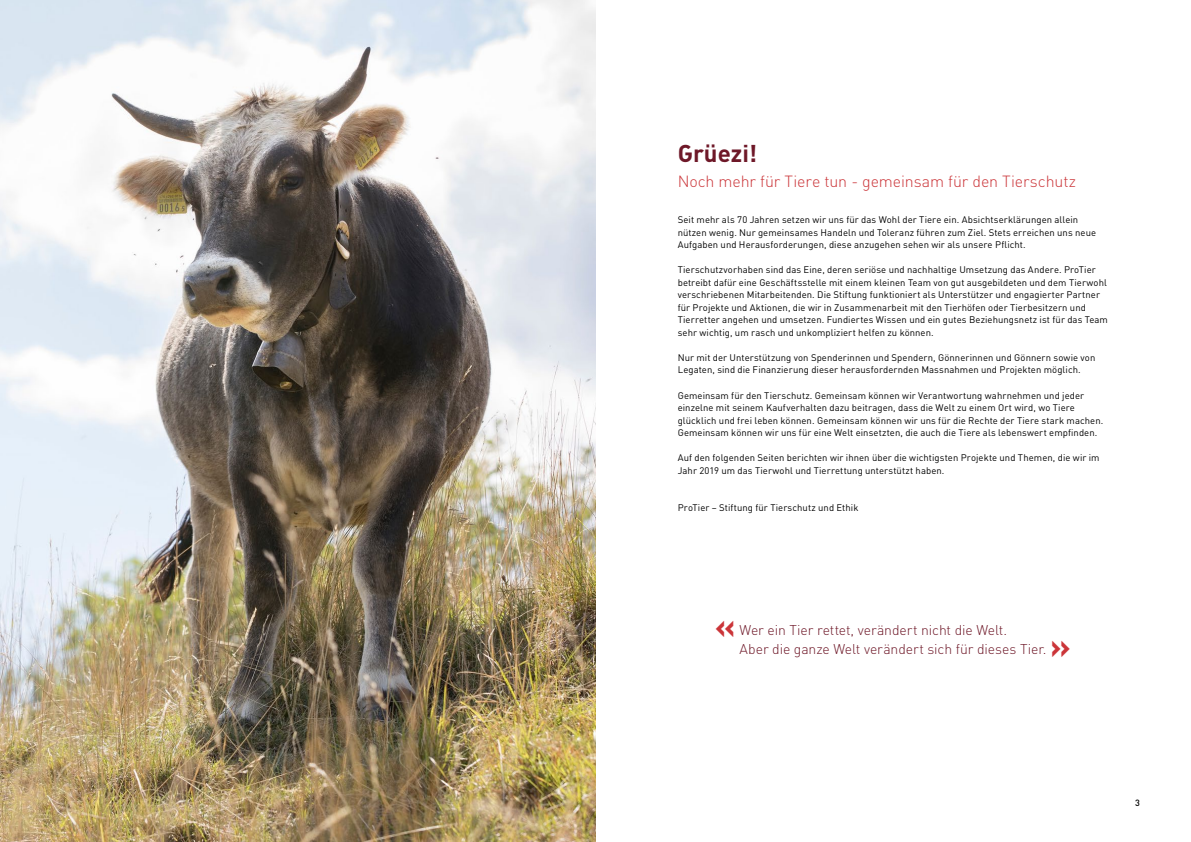
<style>
.page{position:relative;width:1191px;height:842px;background:#fff}
.page>*{position:absolute;margin:0;border:0;box-sizing:border-box;transform-origin:0 0}
.t1{font:700 33px "DIN";color:#cb3539}
.t2{font:700 24px "DIN";color:#6e1828}
.t3{font:300 16px "DIN";letter-spacing:-.01em;color:#cb3539}
.t4{font:300 14px/19px "DIN";letter-spacing:-.01em;color:#6e1828}
.t5{font:9.5px/12.5px "DIN";letter-spacing:.01em;color:#000}
.t6{font:500 9px "DIN";color:#000}
</style>
<div class="page">
<img style="left:0;top:0;width:595px;height:842px">
<h2 class="t2" style="left:677px;top:137px;width:81px">Grüezi!</h2>
<h3 class="t3" style="left:677px;top:171px;width:400px">Noch mehr für Tiere tun - gemeinsam für den Tierschutz</h3>
<p class="t5" style="left:677px;top:214px;width:420px">Seit mehr als 70 Jahren setzen wir uns für das Wohl der Tiere ein. Absichtserklärungen allein nützen wenig. Nur gemeinsames Handeln und Toleranz führen zum Ziel. Stets erreichen uns neue<br>Aufgaben und Herausforderungen, diese anzugehen sehen wir als unsere Pflicht.</p>
<p class="t5" style="left:677px;top:264px;width:432px">Tierschutzvorhaben sind das Eine, deren seriöse und nachhaltige Umsetzung das Andere. ProTier betreibt dafür eine Geschäftsstelle mit einem kleinen Team von gut ausgebildeten und dem Tierwohl verschriebenen Mitarbeitenden. Die Stiftung funktioniert als Unterstützer und engagierter Partner für Projekte und Aktionen, die wir in Zusammenarbeit mit den Tierhöfen oder Tierbesitzern und Tierretter angehen und umsetzen. Fundiertes Wissen und ein gutes Beziehungsnetz ist für das Team sehr wichtig, um rasch und unkompliziert helfen zu können.</p>
<p class="t5" style="left:677px;top:351px;width:419px">Nur mit der Unterstützung von Spenderinnen und Spendern, Gönnerinnen und Gönnern sowie von<br>Legaten, sind die Finanzierung dieser herausfordernden Massnahmen und Projekten möglich.</p>
<p class="t5" style="left:677px;top:389px;width:427px">Gemeinsam für den Tierschutz. Gemeinsam können wir Verantwortung wahrnehmen und jeder einzelne mit seinem Kaufverhalten dazu beitragen, dass die Welt zu einem Ort wird, wo Tiere glücklich und frei leben können. Gemeinsam können wir uns für die Rechte der Tiere stark machen.<br>Gemeinsam können wir uns für eine Welt einsetzten, die auch die Tiere als lebenswert empfinden.</p>
<p class="t5" style="left:677px;top:451px;width:423px">Auf den folgenden Seiten berichten wir ihnen über die wichtigsten Projekte und Themen, die wir im<br>Jahr 2019 um das Tierwohl und Tierrettung unterstützt haben.</p>
<p class="t5" style="left:677px;top:501px;width:182px">ProTier – Stiftung für Tierschutz und Ethik</p>
<h1 class="t1" style="left:715px;top:605px;width:22px">«</h1>
<h3 class="t4" style="left:739px;top:621px;width:308px">Wer ein Tier rettet, verändert nicht die Welt.<br>Aber die ganze Welt verändert sich für dieses Tier.</h3>
<h1 class="t1" style="left:1050px;top:624px;width:22px">»</h1>
<p class="t6" style="left:1135px;top:797px;width:6px">3</p>
</div>
